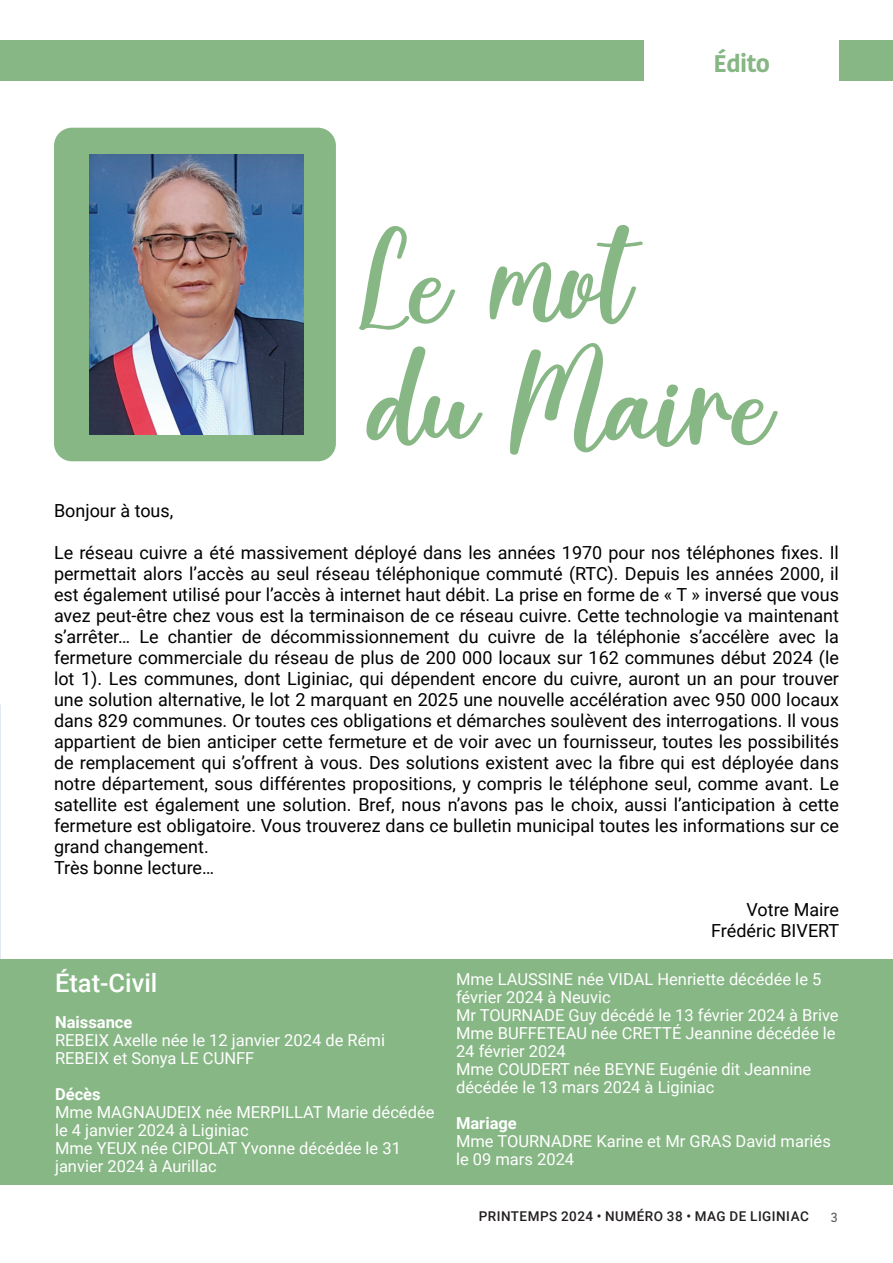
<style>
.page{position:relative;width:893px;height:1263px;background:#fff}
.page>*{position:absolute;margin:0;border:0;box-sizing:border-box;transform-origin:0 0}
.t1{font:135px "Always";color:#87b785}
.t2{font:500 25.5px "Roboto";color:#fff}
.t3{font:700 24px "Kohinoor Bangla";letter-spacing:-.02em;color:#87b785}
.Corps_de_texte{font:18px/21px "Roboto";color:#000001;text-align:justify}
.t4{font:16.5px/18px "Roboto";color:#fff}
.t5{font:700 16.5px "Roboto";color:#fff}
.t6{font:500 13.5px "Roboto";letter-spacing:.035em;color:#231f20}
.t7{font:500 13.5px "Kohinoor Bangla";color:#636366}
</style>
<div class="page">
<div style="left:0;top:40px;width:893px;height:41px;background:#87b785"></div>
<div style="left:645px;top:22px;width:194px;height:76px;background:#fff"></div>
<div style="left:54px;top:128px;width:282px;height:333px;background:#87b785;border-radius:18px"></div>
<img style="left:89px;top:154px;width:214px;height:281px">
<div style="left:0;top:959px;width:893px;height:225px;background:#87b785"></div>
<p class="t3" style="left:713px;top:43px;width:58px">Édito</p>
<p class="t1" style="left:372px;top:212px;width:259px">Le mot</p>
<p class="t1" style="left:372px;top:334px;width:402px">du Maire</p>
<p class="Corps_de_texte" style="left:54px;top:500px;width:121px">Bonjour à tous,</p>
<p class="Corps_de_texte" style="left:54px;top:542px;width:786px">Le réseau cuivre a été massivement déployé dans les années 1970 pour nos téléphones fixes. Il permettait alors l’accès au seul réseau téléphonique commuté (RTC). Depuis les années 2000, il est également utilisé pour l’accès à internet haut débit. La prise en forme de « T » inversé que vous avez peut-être chez vous est la terminaison de ce réseau cuivre. Cette technologie va maintenant s’arrêter… Le chantier de décommissionnement du cuivre de la téléphonie s’accélère avec la fermeture commerciale du réseau de plus de 200 000 locaux sur 162 communes début 2024 (le lot 1). Les communes, dont Liginiac, qui dépendent encore du cuivre, auront un an pour trouver une solution alternative, le lot 2 marquant en 2025 une nouvelle accélération avec 950 000 locaux dans 829 communes. Or toutes ces obligations et démarches soulèvent des interrogations. Il vous appartient de bien anticiper cette fermeture et de voir avec un fournisseur, toutes les possibilités de remplacement qui s’offrent à vous. Des solutions existent avec la fibre qui est déployée dans notre département, sous différentes propositions, y compris le téléphone seul, comme avant. Le satellite est également une solution. Bref, nous n’avons pas le choix, aussi l’anticipation à cette fermeture est obligatoire. Vous trouverez dans ce bulletin municipal toutes les informations sur ce grand changement.</p>
<p class="Corps_de_texte" style="left:54px;top:857px;width:162px">Très bonne lecture…</p>
<p class="Corps_de_texte" style="left:746px;top:899px;width:94px">Votre Maire</p>
<p class="Corps_de_texte" style="left:711px;top:920px;width:130px">Frédéric BIVERT</p>
<p class="t2" style="left:55px;top:965px;width:104px">État-Civil</p>
<p class="t5" style="left:55px;top:1010px;width:79px">Naissance</p>
<p class="t4" style="left:55px;top:1030px;width:331px">REBEIX Axelle née le 12 janvier 2024 de Rémi<br>REBEIX et Sonya LE CUNFF</p>
<p class="t5" style="left:55px;top:1082px;width:47px">Décès</p>
<p class="t4" style="left:55px;top:1102px;width:381px">Mme MAGNAUDEIX née MERPILLAT Marie décédée le 4 janvier 2024 à Liginiac</p>
<p class="t4" style="left:55px;top:1138px;width:347px">Mme YEUX née CIPOLAT Yvonne décédée le 31 janvier 2024 à Aurillac</p>
<p class="t4" style="left:456px;top:969px;width:367px">Mme LAUSSINE née VIDAL Henriette décédée le 5 février 2024 à Neuvic</p>
<p class="t4" style="left:456px;top:1005px;width:384px">Mr TOURNADE Guy décédé le 13 février 2024 à Brive</p>
<p class="t4" style="left:456px;top:1023px;width:381px">Mme BUFFETEAU née CRETTÉ Jeannine décédée le<br>24 février 2024</p>
<p class="t4" style="left:456px;top:1059px;width:357px">Mme COUDERT née BEYNE Eugénie dit Jeannine décédée le 13 mars 2024 à Liginiac</p>
<p class="t5" style="left:456px;top:1112px;width:62px">Mariage</p>
<p class="t4" style="left:456px;top:1131px;width:376px">Mme TOURNADRE Karine et Mr GRAS David mariés le 09 mars 2024</p>
<p class="t6" style="left:479px;top:1207px;width:331px">PRINTEMPS 2024 • NUMÉRO 38 • MAG DE LIGINIAC</p>
<p class="t7" style="left:831px;top:1206px;width:8px">3</p>
</div>
